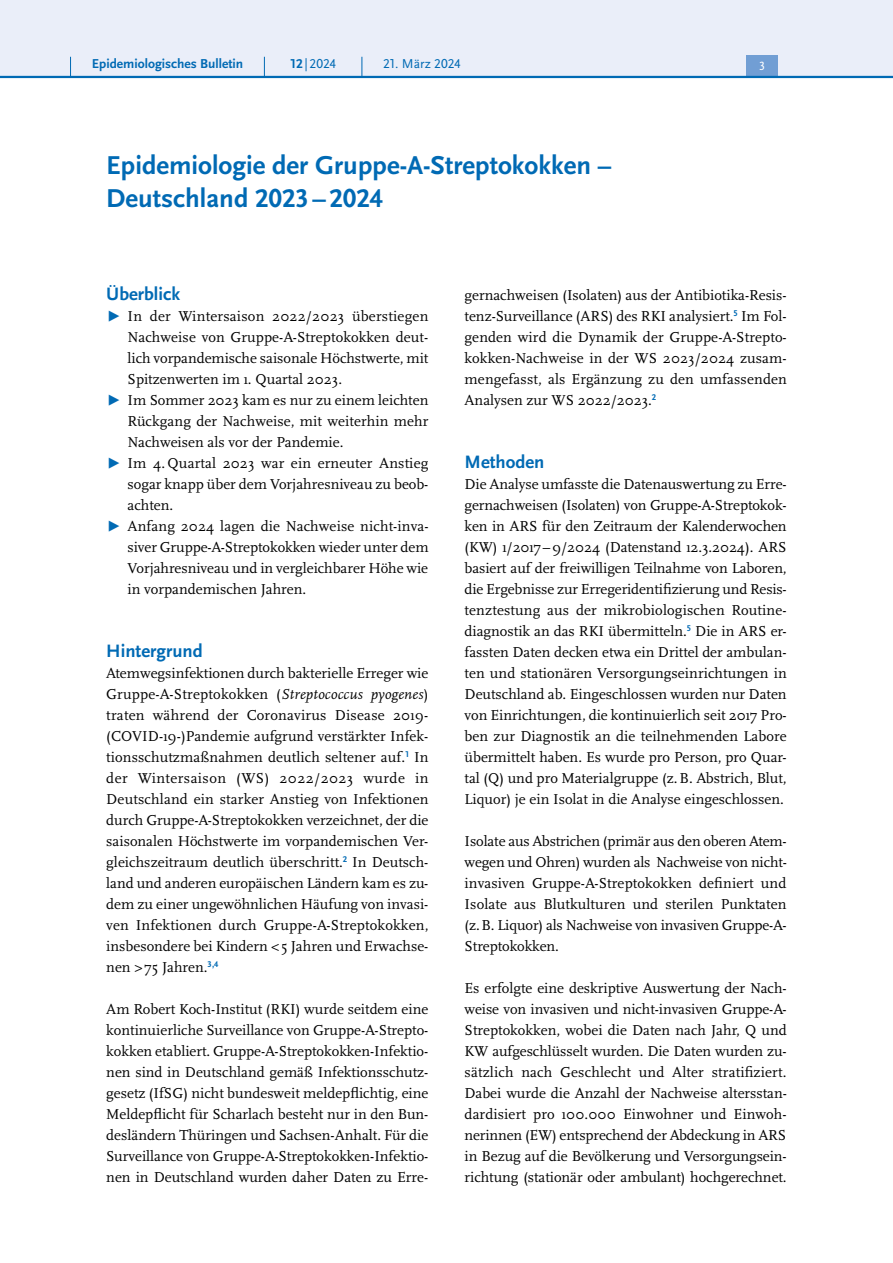
<style>
.page{position:relative;width:893px;height:1263px;background:#fff}
.page>*{position:absolute;margin:0;border:0;box-sizing:border-box;transform-origin:0 0}
.H2{font:700 27px/33px "Scala Sans Pro";color:#006ab4}
.H3_-_Neu{font:700 18.75px "Scala Sans Pro";color:#006ab4}
.P_-_Fließtext{font:15px/21px "Scala Pro";color:#000;text-align:justify}
.t1{font:700 13.5px "Scala Sans Pro";color:#006ab4}
.t2{font:13.5px "Scala Sans Pro";color:#006ab4}
.t3{font:12.45px "Scala Sans Pro";color:#fff}
.s1{font-weight:700}
.s2{font-family:"Scala Sans Pro";color:#006ab4}
.s3{font-style:italic}
</style>
<div class="page">
<div style="left:0;top:0;width:893px;height:77px;background:#eaeef9"></div>
<div style="left:746px;top:55px;width:32px;height:21px;background:#719ed4"></div>
<hr style="left:0;top:76px;width:893px;height:2px;background:#006ab4">
<svg style="left:70px;top:57px;width:1px;height:19px"></svg>
<svg style="left:264px;top:57px;width:1px;height:19px"></svg>
<svg style="left:362px;top:57px;width:1px;height:19px"></svg>
<p class="t1" style="left:92px;top:55px;width:153px">Epidemiologisches Bulletin</p>
<p class="t2" style="left:291px;top:55px;width:47px"><span class="s1">12</span> |2024</p>
<p class="t2" style="left:383px;top:55px;width:79px">21. März 2024</p>
<p class="t3" style="left:759px;top:59px;width:7px">3</p>
<h2 class="H2" style="left:106px;top:148px;width:506px">Epidemiologie der Gruppe-A-Streptokokken –<br>Deutschland 2023 –2024</h2>
<h1 class="H3_-_Neu" style="left:106px;top:282px;width:75px">Überblick</h1>
<p class="P_-_Fließtext" style="left:128px;top:305px;width:302px;text-indent:-21px"><span class="s2">▶</span> In der Wintersaison 2022/2023 überstiegen Nachweise von Gruppe-A-Streptokokken deut&shy;lich vorpandemische saisonale Höchstwerte, mit Spitzenwerten im 1. Quartal 2023.</p>
<p class="P_-_Fließtext" style="left:128px;top:389px;width:302px;text-indent:-21px"><span class="s2">▶</span> Im Sommer 2023 kam es nur zu einem leichten Rückgang der Nachweise, mit weiterhin mehr Nachweisen als vor der Pandemie.</p>
<p class="P_-_Fließtext" style="left:128px;top:452px;width:302px;text-indent:-21px"><span class="s2">▶</span> Im 4.Quartal 2023 war ein erneuter Anstieg sogar knapp über dem Vorjahresniveau zu beob&shy;achten.</p>
<p class="P_-_Fließtext" style="left:128px;top:515px;width:303px;text-indent:-21px"><span class="s2">▶</span> Anfang 2024 lagen die Nachweise nicht-inva&shy;siver Gruppe-A-Streptokokken wieder unter dem Vorjahresniveau und in vergleichbarer Höhe wie in vorpandemischen Jahren.</p>
<h1 class="H3_-_Neu" style="left:106px;top:639px;width:98px">Hintergrund</h1>
<p class="P_-_Fließtext" style="left:106px;top:662px;width:324px">Atemwegsinfektionen durch bakterielle Erreger wie Gruppe-A-Streptokokken (<span class="s3">Streptococcus pyogenes</span>) traten während der Coronavirus Disease 2019- (COVID-19-)Pandemie aufgrund verstärkter Infek&shy;tionsschutzmaßnahmen deutlich seltener auf.<sup>1</sup> In der Wintersaison (WS) 2022/2023 wurde in Deutschland ein starker Anstieg von Infektionen durch Gruppe-A-Streptokokken verzeichnet, der die saisonalen Höchstwerte im vorpandemischen Ver&shy;gleichszeitraum deutlich überschritt.<sup>2</sup> In Deutsch&shy;land und anderen europäischen Ländern kam es zu&shy;dem zu einer ungewöhnlichen Häufung von invasi&shy;ven Infektionen durch Gruppe-A-Streptokokken, insbesondere bei Kindern &lt;5 Jahren und Erwachse&shy;nen &gt;75 Jahren.<sup>3,4</sup></p>
<p class="P_-_Fließtext" style="left:106px;top:998px;width:324px">Am Robert Koch-Institut (RKI) wurde seitdem eine kontinuierliche Surveillance von Gruppe-A-Strepto&shy;kokken etabliert. Gruppe-A-Streptokokken-Infektio&shy;nen sind in Deutschland gemäß Infektionsschutz&shy;gesetz (IfSG) nicht bundesweit meldepflichtig, eine Meldepflicht für Scharlach besteht nur in den Bun&shy;desländern Thüringen und Sachsen-Anhalt. Für die Surveillance von Gruppe-A-Streptokokken-Infektio&shy;nen in Deutschland wurden daher Daten zu Erre-</p>
<p class="P_-_Fließtext" style="left:465px;top:284px;width:324px">gernachweisen (Isolaten) aus der Antibiotika-Resis&shy;tenz-Surveillance (ARS) des RKI analysiert.<sup>5</sup> Im Fol&shy;genden wird die Dynamik der Gruppe-A-Strepto&shy;kokken-Nachweise in der WS 2023/2024 zusam&shy;mengefasst, als Ergänzung zu den umfassenden Analysen zur WS 2022/2023.<sup>2</sup></p>
<h1 class="H3_-_Neu" style="left:465px;top:450px;width:81px">Methoden</h1>
<p class="P_-_Fließtext" style="left:465px;top:473px;width:324px">Die Analyse umfasste die Datenauswertung zu Erre&shy;gernachweisen (Isolaten) von Gruppe-A-Streptokok&shy;ken in ARS für den Zeitraum der Kalenderwochen (KW) 1/2017–9/2024 (Datenstand 12.3.2024). ARS basiert auf der freiwilligen Teilnahme von Laboren, die Ergebnisse zur Erregeridentifizierung und Resis&shy;tenztestung aus der mikrobiologischen Routine&shy;diagnostik an das RKI übermitteln.<sup>5</sup> Die in ARS er&shy;fassten Daten decken etwa ein Drittel der ambulan&shy;ten und stationären Versorgungseinrichtungen in Deutschland ab. Eingeschlossen wurden nur Daten von Einrichtungen, die kontinuierlich seit 2017 Pro&shy;ben zur Diagnostik an die teilnehmenden Labore übermittelt haben. Es wurde pro Person, pro Quar&shy;tal (Q) und pro Materialgruppe (z.B. Abstrich, Blut, Liquor) je ein Isolat in die Analyse eingeschlossen.</p>
<p class="P_-_Fließtext" style="left:465px;top:830px;width:324px">Isolate aus Abstrichen (primär aus den oberen Atem&shy;wegen und Ohren) wurden als Nachweise von nicht&shy;invasiven Gruppe-A-Streptokokken definiert und Isolate aus Blutkulturen und sterilen Punktaten (z.B. Liquor) als Nachweise von invasiven Gruppe-A-Streptokokken.</p>
<p class="P_-_Fließtext" style="left:465px;top:977px;width:324px">Es erfolgte eine deskriptive Auswertung der Nach&shy;weise von invasiven und nicht-invasiven Gruppe-A-Streptokokken, wobei die Daten nach Jahr, Q und KW aufgeschlüsselt wurden. Die Daten wurden zu&shy;sätzlich nach Geschlecht und Alter stratifiziert.<br>Dabei wurde die Anzahl der Nachweise altersstan&shy;dardisiert pro 100.000 Einwohner und Einwoh&shy;nerinnen (EW) entsprechend der Abdeckung in ARS in Bezug auf die Bevölkerung und Versorgungsein&shy;richtung (stationär oder ambulant) hochgerechnet.</p>
</div>
